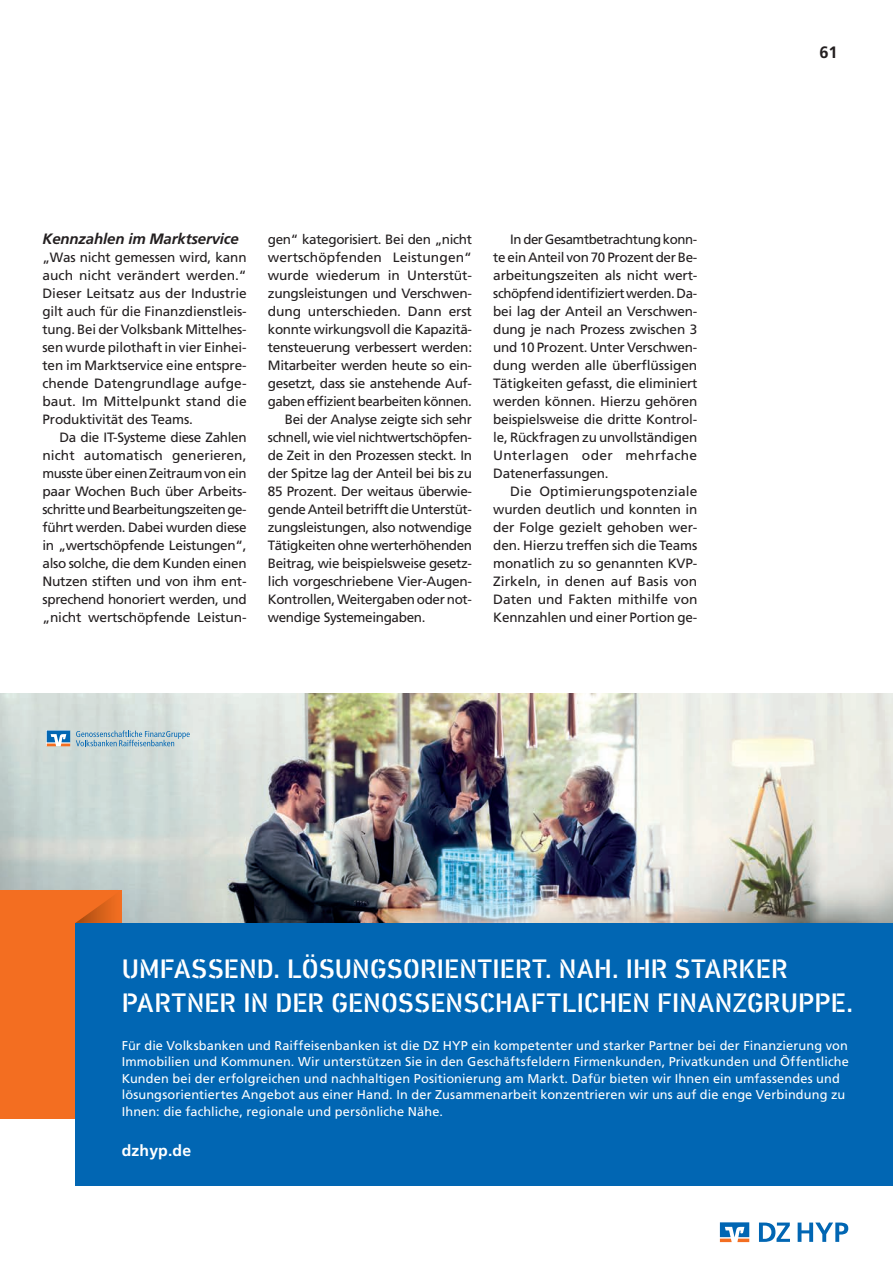
<style>
.page{position:relative;width:893px;height:1263px;background:#fff}
.page>*{position:absolute;margin:0;border:0;box-sizing:border-box;transform-origin:0 0}
.t1{font:500 27px/34.5px "DIN Next Stencil";letter-spacing:.005em;color:#fff}
.t2{font:700 16.5px "Frutiger LT Std";color:#231f20}
.t3{font:700 15.75px "Frutiger LT Pro";letter-spacing:.01em;color:#fff}
.t4{font:italic 700 15px "Frutiger LT Std";letter-spacing:-.01em;color:#231f20}
.t5{font:13.5px/18px "Frutiger LT Std";letter-spacing:-.025em;color:#231f20;text-align:justify}
.t6{font:13.5px "Frutiger LT Std";letter-spacing:.01em;color:#231f20}
.t7{font:13.5px "Frutiger LT Std";letter-spacing:-.005em;color:#231f20}
.t8{font:12.75px/16.5px "Frutiger LT Pro";letter-spacing:.01em;color:#fff}
</style>
<div class="page">
<img style="left:0;top:694px;width:893px;height:229px">
<div style="left:0;top:890px;width:122px;height:228px;background:#f36e21"></div>
<div style="left:76px;top:923px;width:817px;height:262px;background:#0166b3"></div>
<svg style="left:76px;top:896px;width:38px;height:27px"></svg>
<svg style="left:759px;top:1222px;width:31px;height:20px"></svg>
<svg style="left:720px;top:1222px;width:29px;height:20px"></svg>
<svg style="left:798px;top:1222px;width:50px;height:20px"></svg>
<svg style="left:76px;top:730px;width:114px;height:16px;background:#a6c3d0"></svg>
<svg style="left:47px;top:730px;width:23px;height:16px"></svg>
<p class="t4" style="left:43px;top:230px;width:198px">Kennzahlen im Marktservice</p>
<p class="t5" style="left:43px;top:248px;width:206px">„Was nicht gemessen wird, kann auch nicht verändert werden.“ Dieser Leitsatz aus der Industrie gilt auch für die Finanzdienstleis&shy;tung. Bei der Volksbank Mittelhes&shy;sen wurde pilothaft in vier Einhei&shy;ten im Marktservice eine entspre&shy;chende Datengrundlage aufge&shy;baut. Im Mittelpunkt stand die Produktivität des Teams.</p>
<p class="t5" style="left:43px;top:428px;width:206px;text-indent:17px">Da die IT-Systeme diese Zahlen nicht automatisch generieren, musste über einen Zeitraum von ein paar Wochen Buch über Arbeits&shy;schritte und Bearbeitungszeiten ge&shy;führt werden. Dabei wurden diese in „wertschöpfende Leistungen“, also solche, die dem Kunden einen Nutzen stiften und von ihm ent&shy;sprechend honoriert werden, und „nicht wertschöpfende Leistun-</p>
<p class="t5" style="left:268px;top:230px;width:206px">gen“ kategorisiert. Bei den „nicht</p>
<p class="t6" style="left:268px;top:249px;width:206px">wertschöpfenden Leistungen“</p>
<p class="t7" style="left:268px;top:267px;width:206px">wurde wiederum in Unterstüt-</p>
<p class="t5" style="left:268px;top:284px;width:206px">zungsleistungen und Verschwen-</p>
<p class="t5" style="left:268px;top:302px;width:206px">dung unterschieden. Dann erst</p>
<p class="t5" style="left:268px;top:320px;width:206px">konnte wirkungsvoll die Kapazitä-</p>
<p class="t5" style="left:268px;top:338px;width:206px">tensteuerung verbessert werden:</p>
<p class="t5" style="left:268px;top:356px;width:206px">Mitarbeiter werden heute so ein-</p>
<p class="t5" style="left:268px;top:374px;width:206px">gesetzt, dass sie anstehende Auf-</p>
<p class="t5" style="left:268px;top:392px;width:205px">gaben effizient bearbeiten können.</p>
<p class="t5" style="left:285px;top:410px;width:189px">Bei der Analyse zeigte sich sehr</p>
<p class="t5" style="left:268px;top:428px;width:206px">schnell, wie viel nichtwertschöpfen-</p>
<p class="t5" style="left:268px;top:446px;width:206px">de Zeit in den Prozessen steckt. In</p>
<p class="t5" style="left:268px;top:464px;width:206px">der Spitze lag der Anteil bei bis zu</p>
<p class="t5" style="left:268px;top:482px;width:206px">85 Prozent. Der weitaus überwie-</p>
<p class="t5" style="left:268px;top:500px;width:206px">gende Anteil betrifft die Unterstüt-</p>
<p class="t5" style="left:268px;top:518px;width:206px">zungsleistungen, also notwendige</p>
<p class="t5" style="left:268px;top:536px;width:206px">Tätigkeiten ohne werterhöhenden</p>
<p class="t5" style="left:268px;top:554px;width:206px">Beitrag, wie beispielsweise gesetz-</p>
<p class="t5" style="left:268px;top:572px;width:206px">lich vorgeschriebene Vier-Augen-</p>
<p class="t5" style="left:268px;top:590px;width:206px">Kontrollen, Weitergaben oder not-</p>
<p class="t5" style="left:268px;top:608px;width:159px">wendige Systemeingaben.</p>
<p class="t5" style="left:493px;top:230px;width:206px;text-indent:17px">In der Gesamtbetrachtung konn&shy;te ein Anteil von 70 Prozent der Be&shy;arbeitungszeiten als nicht wert&shy;schöpfend identifiziert werden. Da&shy;bei lag der Anteil an Verschwen&shy;dung je nach Prozess zwischen 3 und 10 Prozent. Unter Verschwen&shy;dung werden alle überflüssigen Tätigkeiten gefasst, die eliminiert werden können. Hierzu gehören beispielsweise die dritte Kontrol&shy;le, Rückfragen zu unvollständigen Unterlagen oder mehrfache Datenerfassungen.</p>
<p class="t5" style="left:493px;top:482px;width:206px;text-indent:17px">Die Optimierungspotenziale wurden deutlich und konnten in der Folge gezielt gehoben wer&shy;den. Hierzu treffen sich die Teams monatlich zu so genannten KVP-Zirkeln, in denen auf Basis von Daten und Fakten mithilfe von Kennzahlen und einer Portion ge-</p>
<p class="t2" style="left:819px;top:43px;width:20px">61</p>
<h1 class="t1" style="left:122px;top:952px;width:733px">UMFASSEND. LÖSUNGSORIENTIERT. NAH. IHR STARKER<br>PARTNER IN DER GENOSSENSCHAFTLICHEN FINANZGRUPPE.</h1>
<p class="t8" style="left:122px;top:1037px;width:729px">Für die Volksbanken und Raiffeisenbanken ist die DZ HYP ein kompetenter und starker Partner bei der Finanzierung von Immobilien und Kommunen. Wir unterstützen Sie in den Geschäftsfeldern Firmenkunden, Privatkunden und Öffentliche Kunden bei der erfolgreichen und nachhaltigen Positionierung am Markt. Dafür bieten wir Ihnen ein umfassendes und lösungsorientiertes Angebot aus einer Hand. In der Zusammenarbeit konzentrieren wir uns auf die enge Verbindung zu Ihnen: die fachliche, regionale und persönliche Nähe.</p>
<p class="t3" style="left:122px;top:1141px;width:71px">dzhyp.de</p>
</div>
